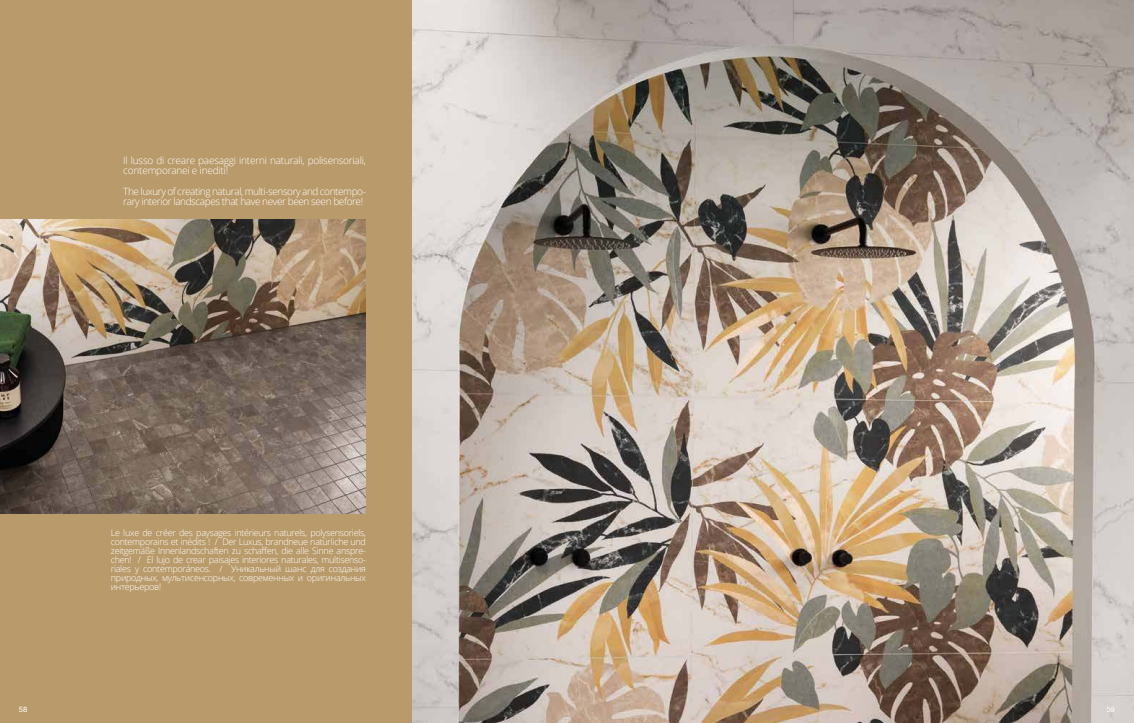
<style>
.page{position:relative;width:1134px;height:723px;background:#fff}
.page>*{position:absolute;margin:0;border:0;box-sizing:border-box;transform-origin:0 0}
.t1{font:300 10px/10px "Open Sans";letter-spacing:-.04em;color:#fff}
.t2{font:300 10px/10px "Open Sans";letter-spacing:-.02em;color:#fff}
.t3{font:300 9px/9px "Open Sans";letter-spacing:-.03em;color:#fff;text-align:justify}
.t4{font:7.7px "Helvetica Neue LT Com";color:#fff}
</style>
<div class="page">
<div style="left:0;top:0;width:412px;height:723px;background:#b99a6a"></div>
<img style="left:412px;top:0;width:722px;height:723px">
<img style="left:0;top:219px;width:366px;height:295px">
<p class="t2" style="left:123px;top:155px;width:244px">Il lusso di creare paesaggi interni naturali, polisensoriali, contemporanei e inediti!</p>
<p class="t1" style="left:123px;top:186px;width:244px">The luxury of creating natural, multi-sensory and contempo&shy;rary interior landscapes that have never been seen before!</p>
<p class="t3" style="left:111px;top:528px;width:257px">Le luxe de créer des paysages intérieurs naturels, polysensoriels, contemporains et inédits ! / Der Luxus, brandneue natürliche und zeitgemäße Innenlandschaften zu schaffen, die alle Sinne anspre&shy;chen! / El lujo de crear paisajes interiores naturales, multisenso&shy;riales y contemporáneos. / Уникальный шанс для создания природных, мультисенсорных, современных и оригинальных интерьеров!</p>
<p class="t4" style="left:19px;top:704px;width:10px">58</p>
<p class="t4" style="left:1106px;top:704px;width:10px">59</p>
</div>
